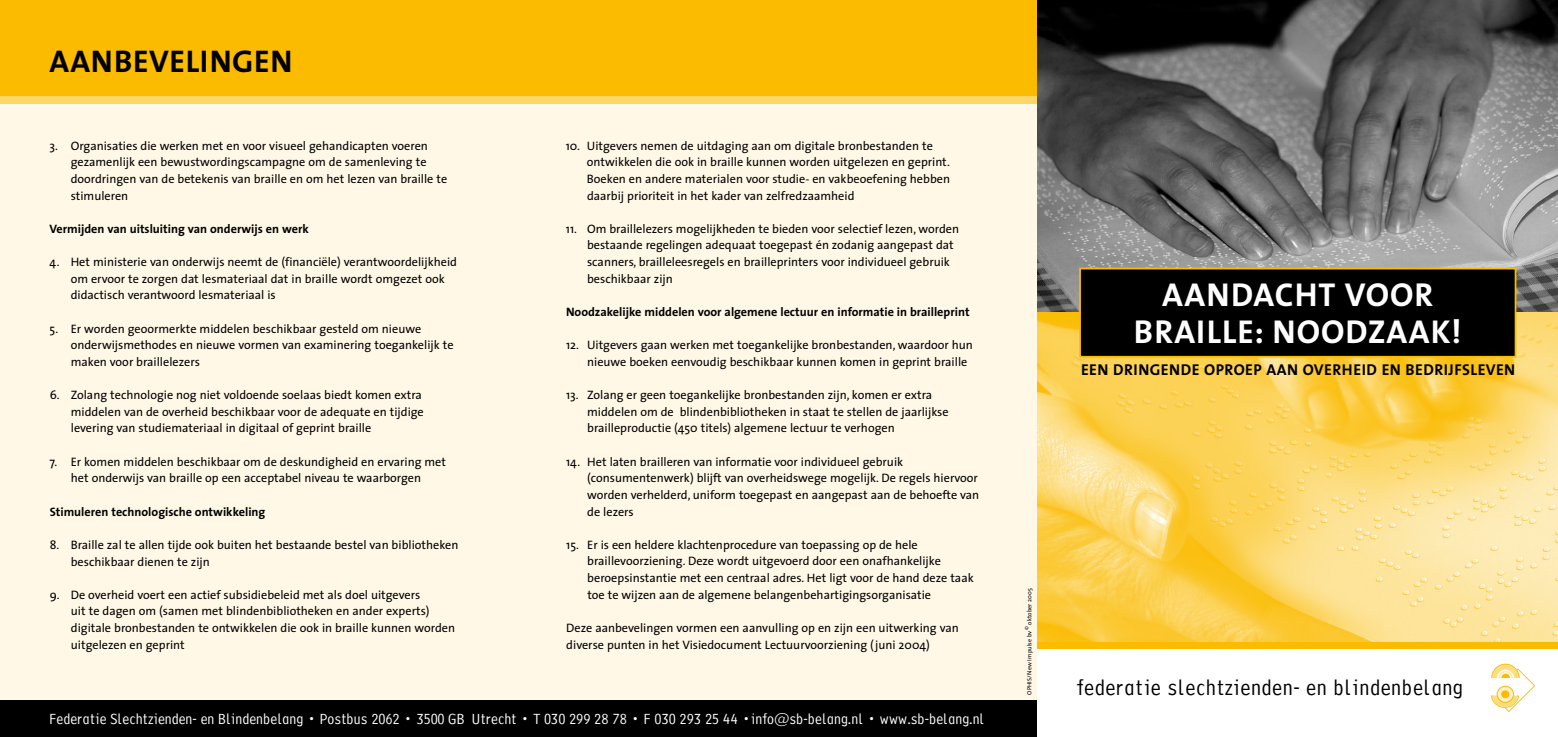
<style>
.page{position:relative;width:1558px;height:737px;background:#fff}
.page>*{position:absolute;margin:0;border:0;box-sizing:border-box;transform-origin:0 0}
.t1{font:700 33.25px/36.8px "The Sans";letter-spacing:.03em;color:#fff;text-align:center}
.t2{font:700 31.5px "The Sans";color:#000}
.t3{font:22.75px "Interface One";letter-spacing:.02em;color:#000}
.t4{font:700 15.75px "The Sans";letter-spacing:.025em;color:#000}
.t5{font:15.49px "Interface One";color:#fff}
.t6{font:12.25px/16.6px "The Sans";color:#000}
.t7{font:700 12.25px "The Sans";color:#000}
.t8{font:6.12px "The Sans";letter-spacing:.02em;color:#000}
.t9{font:5.08px "The Sans";color:#000}
</style>
<div class="page">
<div style="left:0;top:56px;width:1037px;height:681px;background:#fff8e6"></div>
<div style="left:0;top:699px;width:1037px;height:38px;background:#000"></div>
<div style="left:0;top:0;width:1037px;height:104px;background:#fabb00"></div>
<img style="left:1037px;top:0;width:521px;height:313px">
<div style="left:1037px;top:313px;width:521px;height:336px;background:#fabb00"></div>
<svg style="left:1490px;top:663px;width:45px;height:49px"></svg>
<svg style="left:1497px;top:686px;width:16px;height:16px"></svg>
<div style="left:1496px;top:685px;width:18px;height:17px;border:1px solid #fabb00;border-radius:50%"></div>
<div style="left:1500px;top:689px;width:10px;height:10px;background:#fabb00;border-radius:50%"></div>
<div style="left:1499px;top:688px;width:12px;height:12px;border:2px solid #fef1cc;border-radius:50%"></div>
<img style="left:1037px;top:313px;width:521px;height:328px">
<div style="left:1080px;top:268px;width:435px;height:89px;background:#000"></div>
<div style="left:1079px;top:268px;width:437px;height:89px;border:2px solid #fabb00"></div>
<div style="left:0;top:97px;width:1037px;height:7px;background:#fcd666"></div>
<h2 class="t2" style="left:50px;top:35px;width:20px">AANBEVELINGEN</h2>
<p class="t6" style="left:71px;top:137px;width:378px;text-indent:-21px">3. Organisaties die werken met en voor visueel gehandicapten voeren gezamenlijk een bewustwordingscampagne om de samenleving te doordringen van de betekenis van braille en om het lezen van braille te stimuleren</p>
<p class="t7" style="left:50px;top:218px;width:261px">Vermijden van uitsluiting van onderwijs en werk</p>
<p class="t6" style="left:71px;top:253px;width:388px;text-indent:-21px">4. Het ministerie van onderwijs neemt de (financiële) verantwoordelijkheid om ervoor te zorgen dat lesmateriaal dat in braille wordt omgezet ook didactisch verantwoord lesmateriaal is</p>
<p class="t6" style="left:71px;top:320px;width:384px;text-indent:-21px">5. Er worden geoormerkte middelen beschikbaar gesteld om nieuwe onderwijs-methodes en nieuwe vormen van examinering toegankelijk te maken voor braillelezers</p>
<p class="t6" style="left:71px;top:386px;width:354px;text-indent:-21px">6. Zolang technologie nog niet voldoende soelaas biedt komen extra middelen van de overheid beschikbaar voor de adequate en tijdige levering van studiemateriaal in digitaal of geprint braille</p>
<p class="t6" style="left:50px;top:453px;width:398px;text-align:center">7. Er komen middelen beschikbaar om de deskundigheid en ervaring met het onderwijs van braille op een acceptabel niveau te waarborgen</p>
<p class="t7" style="left:50px;top:501px;width:217px">Stimuleren technologische ontwikkeling</p>
<p class="t6" style="left:71px;top:536px;width:389px;text-indent:-21px">8. Braille zal te allen tijde ook buiten het bestaande bestel van bibliotheken beschikbaar dienen te zijn</p>
<p class="t6" style="left:71px;top:586px;width:386px;text-indent:-21px">9. De overheid voert een actief subsidiebeleid met als doel uitgevers<br>uit te dagen om (samen met blindenbibliotheken en ander experts) digitale bronbestanden te ontwikkelen die ook in braille kunnen worden uitgelezen en geprint</p>
<p class="t6" style="left:587px;top:137px;width:365px;text-indent:-21px">10. Uitgevers nemen de uitdaging aan om digitale bronbestanden te ontwikkelen die ook in braille kunnen worden uitgelezen en geprint.<br>Boeken en andere materialen voor studie- en vakbeoefening hebben daarbij prioriteit in het kader van zelfredzaamheid</p>
<p class="t6" style="left:587px;top:220px;width:374px;text-indent:-21px">11. Om braillelezers mogelijkheden te bieden voor selectief lezen, worden bestaande regelingen adequaat toegepast én zodanig aangepast dat scanners, brailleleesregels en brailleprinters voor individueel gebruik beschikbaar zijn</p>
<p class="t7" style="left:566px;top:301px;width:405px">Noodzakelijke middelen voor algemene lectuur en informatie in brailleprint</p>
<p class="t6" style="left:587px;top:336px;width:387px;text-indent:-21px">12. Uitgevers gaan werken met toegankelijke bronbestanden, waardoor hun nieuwe boeken eenvoudig beschikbaar kunnen komen in geprint braille</p>
<p class="t6" style="left:587px;top:386px;width:363px;text-indent:-21px">13. Zolang er geen toegankelijke bronbestanden zijn, komen er extra middelen om de blindenbibliotheken in staat te stellen de jaarlijkse brailleproductie (450 titels) algemene lectuur te verhogen</p>
<p class="t6" style="left:587px;top:453px;width:394px;text-indent:-21px">14. Het laten brailleren van informatie voor individueel gebruik (consumentenwerk) blijft van overheidswege mogelijk. De regels hiervoor worden verhelderd, uniform toegepast en aangepast aan de behoefte van de lezers</p>
<p class="t6" style="left:587px;top:536px;width:388px;text-indent:-21px">15. Er is een heldere klachtenprocedure van toepassing op de hele braillevoorziening. Deze wordt uitgevoerd door een onafhankelijke beroepsinstantie met een centraal adres. Het ligt voor de hand deze taak toe te wijzen aan de algemene belangenbehartigingsorganisatie</p>
<p class="t6" style="left:566px;top:619px;width:394px">Deze aanbevelingen vormen een aanvulling op en zijn een uitwerking van diverse punten in het Visiedocument Lectuurvoorziening (juni 2004)</p>
<p class="t5" style="left:50px;top:710px;width:936px">Federatie Slechtzienden- en Blindenbelang • Postbus 2062 • 3500 GB Utrecht • T 030 299 28 78 • F 030 293 25 44 •info@sb-belang.nl • www.sb-belang.nl</p>
<p class="t8" style="left:1024px;top:625px;width:38px;rotate:-90deg">oktober 2005</p>
<p class="t9" style="left:1022px;top:630px;width:5px;rotate:-90deg">©</p>
<p class="t8" style="left:1024px;top:694px;width:66px;rotate:-90deg">OPHIS/New Impulse bv</p>
<h1 class="t1" style="left:1134px;top:276px;width:329px">aandacht voor braille: noodzaak!</h1>
<p class="t4" style="left:1081px;top:356px;width:436px">een dringende oproep aan overheid en bedrijfsleven</p>
<h3 class="t3" style="left:1077px;top:674px;width:388px">federatie slechtzienden- en blindenbelang</h3>
</div>
